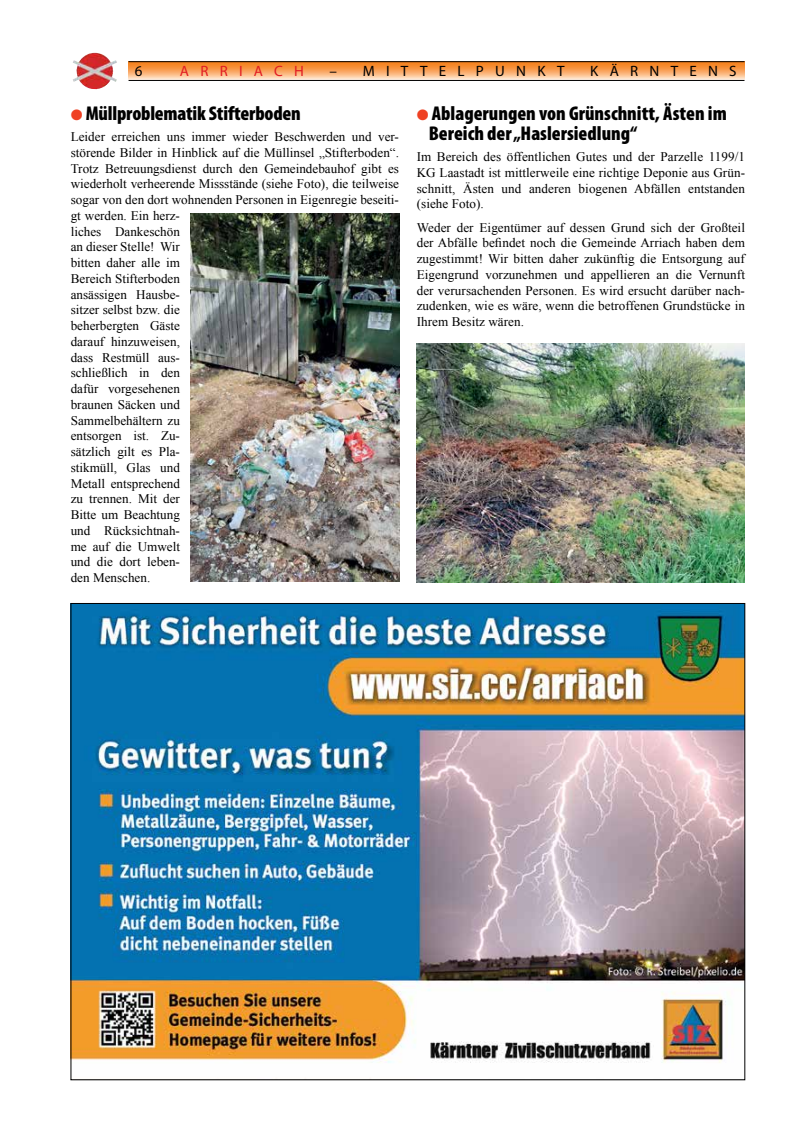
<style>
.page{position:relative;width:798px;height:1134px;background:#fff}
.page>*{position:absolute;margin:0;border:0;box-sizing:border-box;transform-origin:0 0}
.t1{font:900 condensed 20px/20px "Myriad Pro";color:#000}
.t2{font:15px "Myriad Pro";letter-spacing:.75em;color:#000}
.t3{font:15px "Myriad Pro";letter-spacing:.75em;color:#e11b22}
.t4{font:13.12px/15.8px "Times New Roman";color:#000;text-align:justify}
.s1{color:#ef4123}
</style>
<div class="page">
<svg style="left:128px;top:62px;width:616px;height:18px"></svg>
<hr style="left:128px;top:61px;width:616px;height:1px;background:#000">
<img style="left:73px;top:53px;width:44px;height:36px">
<hr style="left:128px;top:80px;width:616px;height:1px;background:#000">
<img style="left:190px;top:214px;width:209px;height:368px">
<img style="left:416px;top:344px;width:328px;height:238px">
<img style="left:73px;top:605px;width:669px;height:458px">
<p class="t2" style="left:135px;top:61px;width:9px">6</p>
<p class="t3" style="left:180px;top:61px;width:125px">ARRIACH</p>
<p class="t2" style="left:329px;top:61px;width:236px">– MITTELPUNKT</p>
<p class="t2" style="left:590px;top:61px;width:148px">KÄRNTENS</p>
<h1 class="t1" style="left:71px;top:103px;width:231px"><span class="s1">●</span> Müllproblematik Stifterboden</h1>
<p class="t4" style="left:71px;top:129px;width:329px;text-align:left">Leider erreichen uns immer wieder Beschwerden und ver&shy;störende Bilder in Hinblick auf die Müllinsel „Stifterboden“.<br>Trotz Betreuungsdienst durch den Gemeindebauhof gibt es wiederholt verheerende Missstände (siehe Foto), die teilweise sogar von den dort wohnenden Personen in Eigenregie beseiti&shy;gt werden. Ein herz-<br>liches Dankeschön<br>an dieser Stelle! Wir<br>bitten daher alle im<br>Bereich Stifterboden<br>ansässigen Hausbe-<br>sitzer selbst bzw. die<br>beherbergten Gäste<br>darauf hinzuweisen,<br>dass Restmüll aus-<br>schließlich in den<br>dafür vorgesehenen<br>braunen Säcken und<br>Sammelbehältern zu<br>entsorgen ist. Zu-<br>sätzlich gilt es Pla-<br>stikmüll, Glas und<br>Metall entsprechend<br>zu trennen. Mit der<br>Bitte um Beachtung<br>und Rücksichtnah-<br>me auf die Umwelt<br>und die dort leben-<br>den Menschen.</p>
<h1 class="t1" style="left:428px;top:103px;width:299px;text-indent:-12px"><span class="s1">●</span> Ablagerungen von Grünschnitt, Ästen im<br>Bereich der „Haslersiedlung“</h1>
<p class="t4" style="left:416px;top:149px;width:330px">Im Bereich des öffentlichen Gutes und der Parzelle 1199/1<br>KG Laastadt ist mittlerweile eine richtige Deponie aus Grün&shy;schnitt, Ästen und anderen biogenen Abfällen entstanden (siehe Foto).</p>
<p class="t4" style="left:416px;top:219px;width:329px">Weder der Eigentümer auf dessen Grund sich der Großteil der Abfälle befindet noch die Gemeinde Arriach haben dem zugestimmt! Wir bitten daher zukünftig die Entsorgung auf Eigengrund vorzunehmen und appellieren an die Vernunft der verursachenden Personen. Es wird ersucht darüber nach&shy;zudenken, wie es wäre, wenn die betroffenen Grundstücke in Ihrem Besitz wären.</p>
</div>
